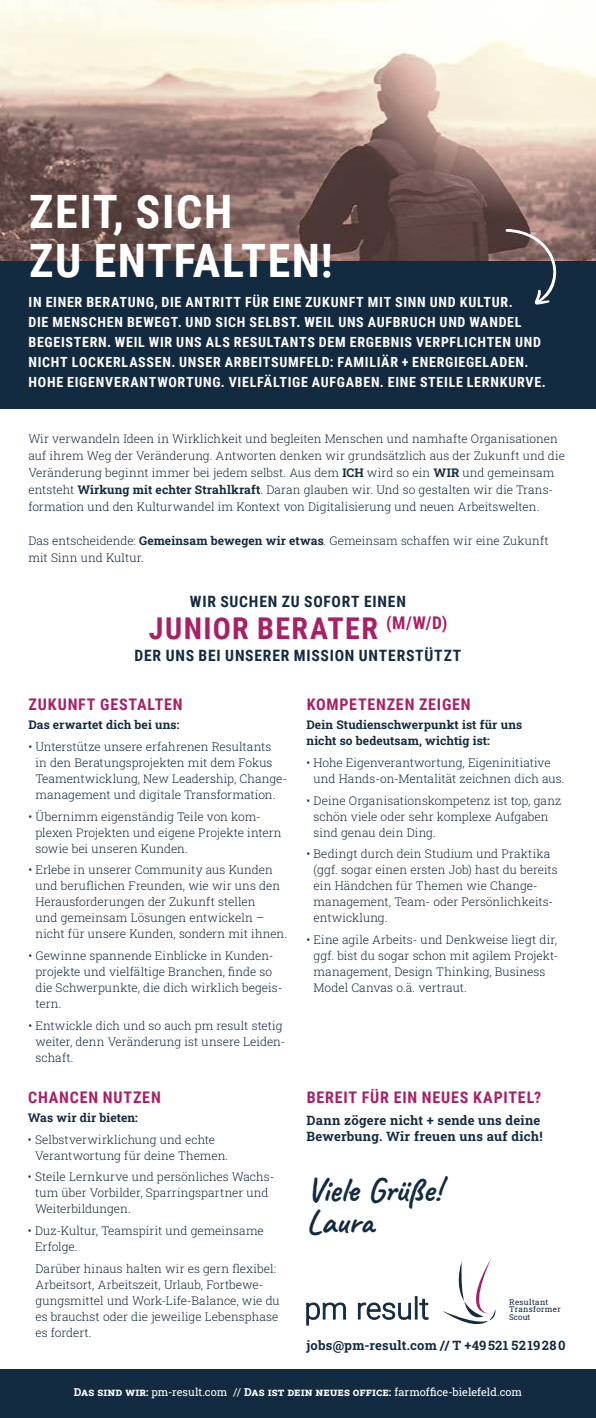
<style>
.page{position:relative;width:596px;height:1418px;background:#fff}
.page>*{position:absolute;margin:0;border:0;box-sizing:border-box;transform-origin:0 0}
.t1{font:700 46px/49px "Roboto Condensed";letter-spacing:.035em;color:#fff}
.t2{font:700 34px/31.7px "Caveat";color:#132b40}
.t3{font:700 30px "Roboto Condensed";letter-spacing:.045em;color:#a82166}
.t4{font:700 16px "Roboto Condensed";letter-spacing:.05em;color:#a82166}
.t5{font:700 15.6px "Roboto Condensed";letter-spacing:.05em;color:#132b40}
.t6{font:700 14px/20px "Roboto Condensed";letter-spacing:.05em;color:#fff}
.t7{font:700 13px/16px "Roboto Slab";letter-spacing:.015em;color:#132b40}
.t8{font:300 12px/16px "Roboto Slab";color:#132b40}
.t9{font:700 12px/16px "Roboto Slab";letter-spacing:.01em;color:#132b40}
.t10{font:11px "Roboto Slab";letter-spacing:.005em;color:#fff}
.t11{font:8.1px/7.3px "Roboto Slab";letter-spacing:.04em;color:#132b40}
.s1{font-weight:700}
</style>
<div class="page">
<img style="left:0;top:0;width:595px;height:261px">
<div style="left:0;top:1369px;width:595px;height:48px;background:#132b40"></div>
<svg style="left:306px;top:1259px;width:190px;height:67px"></svg>
<div style="left:0;top:261px;width:595px;height:147px;background:#132b40"></div>
<svg style="left:504px;top:229px;width:55px;height:76px"></svg>
<h1 class="t1" style="left:29px;top:186px;width:305px">ZEIT, SICH<br>ZU ENTFALTEN!</h1>
<p class="t6" style="left:29px;top:292px;width:518px">IN EINER BERATUNG, DIE ANTRITT FÜR EINE ZUKUNFT MIT SINN UND KULTUR.<br>DIE MENSCHEN BEWEGT. UND SICH SELBST. WEIL UNS AUFBRUCH UND WANDEL BEGEISTERN. WEIL WIR UNS ALS RESULTANTS DEM ERGEBNIS VERPFLICHTEN UND NICHT LOCKERLASSEN. UNSER ARBEITSUMFELD: FAMILIÄR + ENERGIEGELADEN.<br>HOHE EIGENVERANTWORTUNG. VIELFÄLTIGE AUFGABEN. EINE STEILE LERNKURVE.</p>
<p class="t8" style="left:28px;top:430px;width:537px;line-height:17px">Wir verwandeln Ideen in Wirklichkeit und begleiten Menschen und namhafte Organisationen auf ihrem Weg der Veränderung. Antworten denken wir grundsätzlich aus der Zukunft und die Veränderung beginnt immer bei jedem selbst. Aus dem <span class="s1">ICH</span> wird so ein <span class="s1">WIR</span> und gemeinsam entsteht <span class="s1">Wirkung mit echter Strahlkraft</span>. Daran glauben wir. Und so gestalten wir die Trans&shy;formation und den Kulturwandel im Kontext von Digitalisierung und neuen Arbeitswelten.</p>
<p class="t8" style="left:28px;top:532px;width:521px;line-height:17px">Das entscheidende: <span class="s1">Gemeinsam bewegen wir etwas</span>. Gemeinsam schaffen wir eine Zukunft mit Sinn und Kultur.</p>
<p class="t5" style="left:190px;top:591px;width:217px">WIR SUCHEN ZU SOFORT EINEN</p>
<h3 class="t3" style="left:149px;top:607px;width:300px">JUNIOR BERATER <sup>(M/W/D)</sup></h3>
<p class="t5" style="left:134px;top:645px;width:328px">DER UNS BEI UNSERER MISSION UNTERSTÜTZT</p>
<h3 class="t4" style="left:29px;top:693px;width:155px">ZUKUNFT GESTALTEN</h3>
<p class="t9" style="left:28px;top:716px;width:152px">Das erwartet dich bei uns:</p>
<p class="t8" style="left:35px;top:738px;width:253px;text-indent:-7px">• Unterstütze unsere erfahrenen Resultants<br>in den Beratungsprojekten mit dem Fokus Teamentwicklung, New Leadership, Change&shy;management und digitale Transformation.</p>
<p class="t8" style="left:35px;top:808px;width:247px;text-indent:-7px">• Übernimm eigenständig Teile von kom&shy;plexen Projekten und eigene Projekte intern sowie bei unseren Kunden.</p>
<p class="t8" style="left:35px;top:861px;width:253px;text-indent:-7px">• Erlebe in unserer Community aus Kunden und beruflichen Freunden, wie wir uns den Herausforderungen der Zukunft stellen<br>und gemeinsam Lösungen entwickeln – nicht für unsere Kunden, sondern mit ihnen.</p>
<p class="t8" style="left:35px;top:947px;width:248px;text-indent:-7px">• Gewinne spannende Einblicke in Kunden&shy;projekte und vielfältige Branchen, finde so die Schwerpunkte, die dich wirklich begeis&shy;tern.</p>
<p class="t8" style="left:35px;top:1017px;width:251px;text-indent:-7px">• Entwickle dich und so auch pm result stetig weiter, denn Veränderung ist unsere Leiden&shy;schaft.</p>
<h3 class="t4" style="left:28px;top:1086px;width:134px">CHANCEN NUTZEN</h3>
<p class="t9" style="left:28px;top:1109px;width:111px">Was wir dir bieten:</p>
<p class="t8" style="left:35px;top:1131px;width:195px;text-indent:-7px">• Selbstverwirklichung und echte<br>Verantwortung für deine Themen.</p>
<p class="t8" style="left:35px;top:1168px;width:241px;text-indent:-7px">• Steile Lernkurve und persönliches Wachs&shy;tum über Vorbilder, Sparringspartner und<br>Weiterbildungen.</p>
<p class="t8" style="left:35px;top:1222px;width:230px;text-indent:-7px">• Duz-Kultur, Teamspirit und gemeinsame<br>Erfolge.</p>
<h3 class="t4" style="left:306px;top:693px;width:165px">KOMPETENZEN ZEIGEN</h3>
<p class="t9" style="left:306px;top:716px;width:217px">Dein Studienschwerpunkt ist für uns nicht so bedeutsam, wichtig ist:</p>
<p class="t8" style="left:313px;top:754px;width:252px;text-indent:-7px">• Hohe Eigenverantwortung, Eigeninitiative und Hands-on-Mentalität zeichnen dich aus.</p>
<p class="t8" style="left:313px;top:792px;width:249px;text-indent:-7px">• Deine Organisationskompetenz ist top, ganz schön viele oder sehr komplexe Aufgaben sind genau dein Ding.</p>
<p class="t8" style="left:313px;top:845px;width:245px;text-indent:-7px">• Bedingt durch dein Studium und Praktika (ggf. sogar einen ersten Job) hast du bereits ein Händchen für Themen wie Change&shy;management, Team- oder Persönlichkeits&shy;entwicklung.</p>
<p class="t8" style="left:313px;top:931px;width:246px;text-indent:-7px">• Eine agile Arbeits- und Denkweise liegt dir, ggf. bist du sogar schon mit agilem Projekt&shy;management, Design Thinking, Business Model Canvas o.ä. vertraut.</p>
<h3 class="t4" style="left:306px;top:1086px;width:236px">BEREIT FÜR EIN NEUES KAPITEL?</h3>
<p class="t7" style="left:306px;top:1111px;width:237px">Dann zögere nicht + sende uns deine<br>Bewerbung. Wir freuen uns auf dich!</p>
<h2 class="t2" style="left:306px;top:1173px;width:136px">Viele Grüße!<br>Laura</h2>
<p class="t8" style="left:35px;top:1260px;width:246px">Darüber hinaus halten wir es gern flexibel:<br>Arbeitsort, Arbeitszeit, Urlaub, Fortbewe&shy;gungsmittel und Work-Life-Balance, wie du es brauchst oder die jeweilige Lebensphase es fordert.</p>
<p class="t11" style="left:509px;top:1297px;width:53px">Resultant<br>Transformer<br>Scout</p>
<p class="t7" style="left:306px;top:1337px;width:260px">jobs@pm-result.com // T +49 521 52 19 28 0</p>
<p class="t10" style="left:74px;top:1384px;width:449px"><span class="s1">Das sind wir:</span> pm-result.com // <span class="s1">Das ist dein neues office:</span> farmoffice-bielefeld.com</p>
</div>
